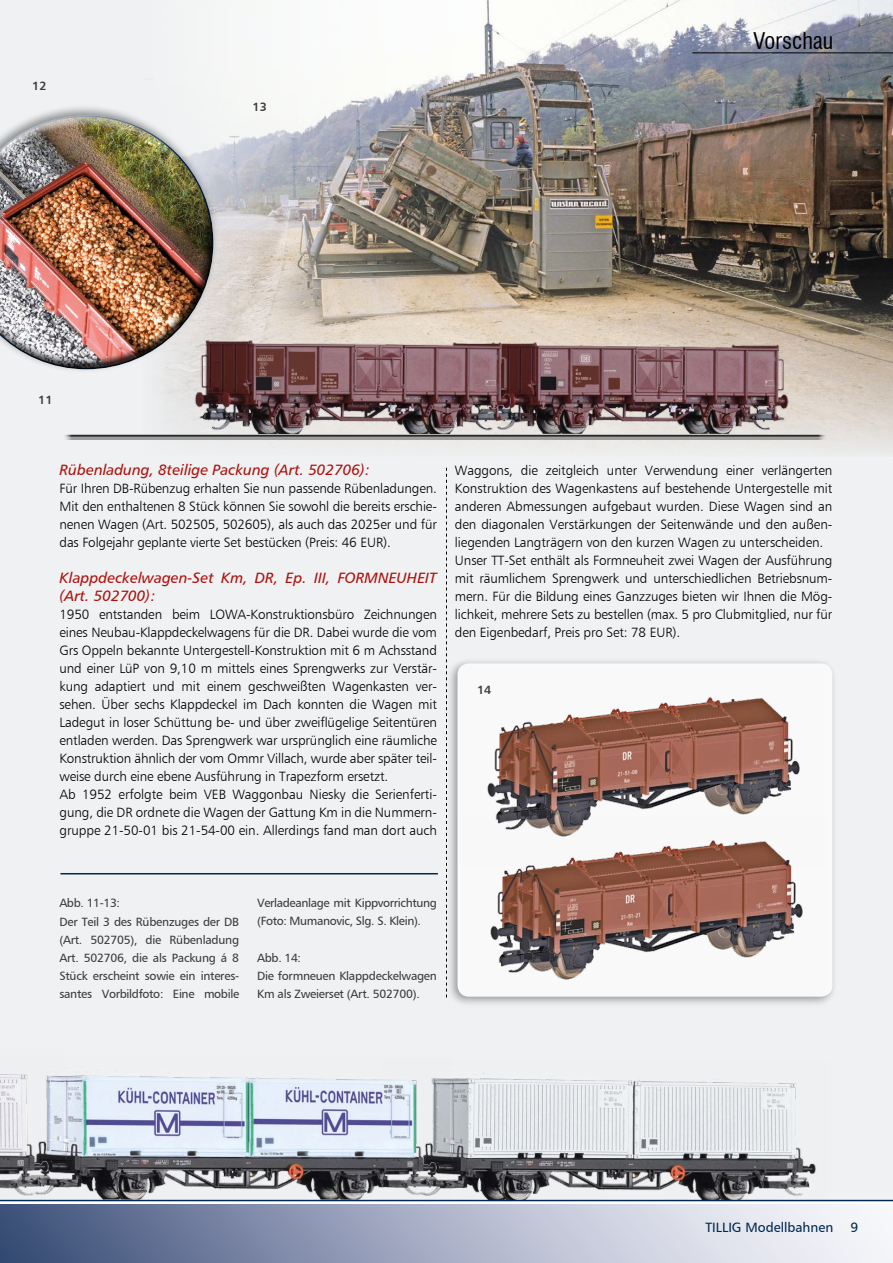
<style>
.page{position:relative;width:893px;height:1263px;background:#fff}
.page>*{position:absolute;margin:0;border:0;box-sizing:border-box;transform-origin:0 0}
.t1{font:condensed 22.5px "Swiss 721 BT";letter-spacing:-.005em;color:#000}
.t2{font:15px/18px "Humanist 777 BT Italic B";color:#ae0f0a}
.t3{font:13.5px/18px "Humanist 777 BT Light B";letter-spacing:-.01em;color:#000}
.t4{font:13.5px "Humanist 777 BT Roman B";color:#002851}
.t5{font:12px/18px "Humanist 777 BT Roman B";letter-spacing:-.02em;color:#3c3c3b}
.t6{font:12px "Humanist 777 BT Bold B";color:#3c3c3b}
</style>
<div class="page">
<hr style="left:0;top:1200px;width:893px;height:1px;background:#002851">
<div style="left:0;top:1204px;width:893px;height:59px;background:linear-gradient(to right,#44557f,#fff)"></div>
<div style="left:0;top:0;width:893px;height:1199px;background:#eff1f3"></div>
<img style="left:451px;top:1078px;width:365px;height:121px">
<img style="left:64px;top:1070px;width:387px;height:129px">
<img style="left:142px;top:0;width:751px;height:452px">
<img style="left:0;top:1074px;width:64px;height:122px">
<img style="left:534px;top:319px;width:283px;height:115px">
<hr style="left:692px;top:52px;width:201px;height:1px;background:#000">
<svg style="left:446px;top:468px;width:1px;height:189px"></svg>
<div style="left:0;top:104px;width:203px;height:203px;background:#fff;opacity:.75"></div>
<div style="left:0;top:156px;width:224px;height:214px;background:#000;opacity:.75"></div>
<hr style="left:60px;top:873px;width:378px;height:1px;background:#002851">
<div style="left:446px;top:657px;width:391px;height:350px;background:#000;opacity:.36"></div>
<div style="left:457px;top:663px;width:375px;height:334px;background:#fafafa;border-radius:11px"></div>
<img style="left:459px;top:668px;width:341px;height:149px">
<img style="left:463px;top:817px;width:364px;height:190px">
<img style="left:165px;top:316px;width:369px;height:118px">
<div style="left:63px;top:434px;width:764px;height:5px;background:#9d9d9c"></div>
<hr style="left:63px;top:435px;width:764px;height:2px;background:#000">
<p class="t6" style="left:32px;top:78px;width:16px">12</p>
<p class="t6" style="left:253px;top:99px;width:16px">13</p>
<h1 class="t1" style="left:753px;top:27px;width:82px">Vorschau</h1>
<p class="t6" style="left:38px;top:392px;width:16px">11</p>
<p class="t2" style="left:60px;top:460px;width:313px">Rübenladung, 8teilige Packung (Art. 502706):</p>
<p class="t3" style="left:60px;top:479px;width:379px;text-align:justify">Für Ihren DB-Rübenzug erhalten Sie nun passende Rübenladungen.<br>Mit den enthaltenen 8 Stück können Sie sowohl die bereits erschie&shy;nenen Wagen (Art. 502505, 502605), als auch das 2025er und für das Folgejahr geplante vierte Set bestücken (Preis: 46 EUR).</p>
<p class="t2" style="left:60px;top:568px;width:379px">Klappdeckelwagen-Set Km, DR, Ep. III, FORMNEUHEIT (Art. 502700):</p>
<p class="t3" style="left:60px;top:605px;width:379px">1950 entstanden beim LOWA-Konstruktionsbüro Zeichnungen eines Neubau-Klappdeckelwagens für die DR. Dabei wurde die vom Grs Oppeln bekannte Untergestell-Konstruktion mit 6 m Achsstand und einer LüP von 9,10 m mittels eines Sprengwerks zur Verstär&shy;kung adaptiert und mit einem geschweißten Wagenkasten ver&shy;sehen. Über sechs Klappdeckel im Dach konnten die Wagen mit Ladegut in loser Schüttung be- und über zweiflügelige Seitentüren entladen werden. Das Sprengwerk war ursprünglich eine räumliche Konstruktion ähnlich der vom Ommr Villach, wurde aber später teil&shy;weise durch eine ebene Ausführung in Trapezform ersetzt.<br>Ab 1952 erfolgte beim VEB Waggonbau Niesky die Serienferti&shy;gung, die DR ordnete die Wagen der Gattung Km in die Nummern&shy;gruppe 21-50-01 bis 21-54-00 ein. Allerdings fand man dort auch</p>
<p class="t3" style="left:455px;top:461px;width:379px">Waggons, die zeitgleich unter Verwendung einer verlängerten Konstruktion des Wagenkastens auf bestehende Untergestelle mit anderen Abmessungen aufgebaut wurden. Diese Wagen sind an den diagonalen Verstärkungen der Seitenwände und den außen&shy;liegenden Langträgern von den kurzen Wagen zu unterscheiden.<br>Unser TT-Set enthält als Formneuheit zwei Wagen der Ausführung mit räumlichem Sprengwerk und unterschiedlichen Betriebsnum&shy;mern. Für die Bildung eines Ganzzuges bieten wir Ihnen die Mög&shy;lichkeit, mehrere Sets zu bestellen (max. 5 pro Clubmitglied, nur für den Eigenbedarf, Preis pro Set: 78 EUR).</p>
<p class="t6" style="left:477px;top:682px;width:16px">14</p>
<p class="t5" style="left:59px;top:894px;width:181px">Abb. 11-13:<br>Der Teil 3 des Rübenzuges der DB (Art. 502705), die Rübenladung<br>Art. 502706, die als Packung á 8<br>Stück erscheint sowie ein interes&shy;santes Vorbildfoto: Eine mobile</p>
<p class="t5" style="left:257px;top:894px;width:181px">Verladeanlage mit Kippvorrichtung (Foto: Mumanovic, Slg. S. Klein).</p>
<p class="t5" style="left:257px;top:948px;width:181px">Abb. 14:<br>Die formneuen Klappdeckelwagen<br>Km als Zweierset (Art. 502700).</p>
<p class="t4" style="left:705px;top:1219px;width:129px">TILLIG Modellbahnen</p>
<p class="t4" style="left:850px;top:1219px;width:9px">9</p>
</div>
